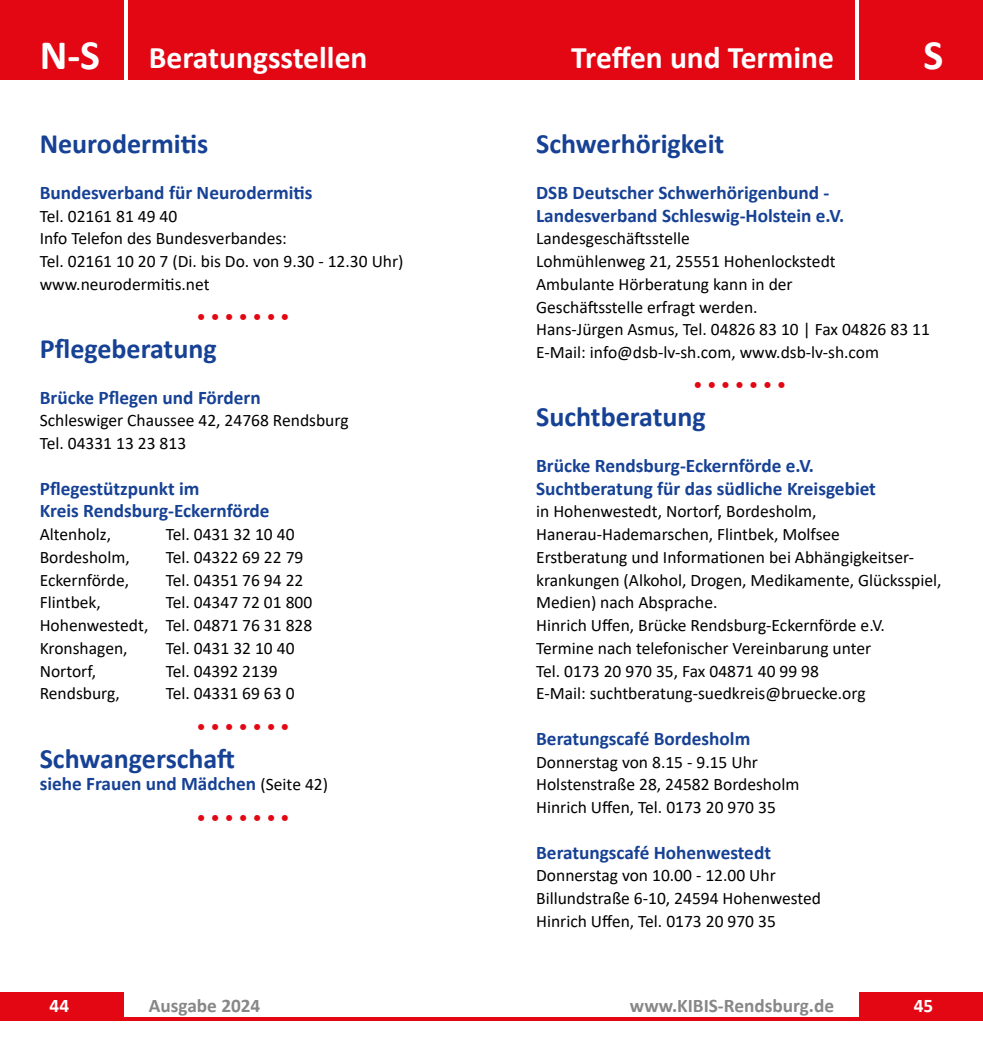
<style>
.page{position:relative;width:983px;height:1042px;background:#fff}
.page>*{position:absolute;margin:0;border:0;box-sizing:border-box;transform-origin:0 0}
.t1{font:700 42px "Calibri";color:#fff}
.t2{font:700 31.5px "Calibri";color:#fff}
.t3{font:700 28px "Calibri";color:#164194}
.t4{font:700 19.25px/22.8px "Calibri";color:#164194}
.t5{font:700 19.25px "Calibri";color:#878787}
.t6{font:19.25px "Calibri";color:#e30613}
.t7{font:700 19.25px "Calibri";color:#fff}
.t8{font:17.5px/22.8px "Calibri";color:#000}
.s1{font-weight:400;font-size:17.5px;color:#000}
</style>
<div class="page">
<div style="left:0;top:0;width:982px;height:79px;background:#e30613"></div>
<div style="left:0;top:992px;width:124px;height:25px;background:#e30613"></div>
<div style="left:858px;top:992px;width:124px;height:25px;background:#e30613"></div>
<hr style="left:0;top:1017px;width:982px;height:4px;background:#e30613">
<hr style="left:124px;top:0;width:4px;height:79px;background:#fff">
<svg style="left:855px;top:0;width:3px;height:79px"></svg>
<h1 class="t1" style="left:40px;top:25px;width:62px">N-S</h1>
<h1 class="t1" style="left:923px;top:25px;width:21px">S</h1>
<h2 class="t2" style="left:149px;top:36px;width:220px">Beratungsstellen</h2>
<h2 class="t2" style="left:571px;top:36px;width:264px">Treffen und Termine</h2>
<h3 class="t3" style="left:40px;top:124px;width:170px">Neurodermitis</h3>
<p class="t4" style="left:40px;top:181px;width:274px">Bundesverband für Neurodermitis</p>
<p class="t8" style="left:40px;top:204px;width:365px">Tel. 02161 81 49 40<br>Info Telefon des Bundesverbandes:<br>Tel. 02161 10 20 7 (Di. bis Do. von 9.30 - 12.30 Uhr) www.neurodermitis.net</p>
<p class="t6" style="left:196px;top:303px;width:95px">• • • • • • •</p>
<h3 class="t3" style="left:40px;top:329px;width:178px">Pflegeberatung</h3>
<p class="t4" style="left:40px;top:385px;width:222px">Brücke Pflegen und Fördern</p>
<p class="t8" style="left:40px;top:409px;width:310px">Schleswiger Chaussee 42, 24768 Rendsburg<br>Tel. 04331 13 23 813</p>
<p class="t4" style="left:40px;top:476px;width:231px">Pflegestützpunkt im<br>Kreis Rendsburg-Eckernförde</p>
<p class="t8" style="left:40px;top:522px;width:73px">Altenholz,</p>
<p class="t8" style="left:166px;top:522px;width:130px">Tel. 0431 32 10 40</p>
<p class="t8" style="left:40px;top:545px;width:92px">Bordesholm,</p>
<p class="t8" style="left:166px;top:545px;width:139px">Tel. 04322 69 22 79</p>
<p class="t8" style="left:40px;top:568px;width:91px">Eckernförde,</p>
<p class="t8" style="left:166px;top:568px;width:139px">Tel. 04351 76 94 22</p>
<p class="t8" style="left:40px;top:591px;width:63px">Flintbek,</p>
<p class="t8" style="left:40px;top:591px;width:274px;text-align:justify;text-indent:126px">Tel. 04347 72 01 800<br>Hohenwestedt, Tel. 04871 76 31 828<br>Kronshagen,</p>
<p class="t8" style="left:166px;top:636px;width:130px">Tel. 0431 32 10 40</p>
<p class="t8" style="left:40px;top:659px;width:58px">Nortorf,</p>
<p class="t8" style="left:166px;top:659px;width:113px">Tel. 04392 2139</p>
<p class="t8" style="left:40px;top:682px;width:82px">Rendsburg,</p>
<p class="t8" style="left:166px;top:682px;width:130px">Tel. 04331 69 63 0</p>
<p class="t6" style="left:196px;top:713px;width:95px">• • • • • • •</p>
<h3 class="t3" style="left:40px;top:738px;width:197px">Schwangerschaft</h3>
<p class="t4" style="left:40px;top:772px;width:290px">siehe Frauen und Mädchen <span class="s1">(Seite 42)</span></p>
<p class="t6" style="left:196px;top:804px;width:95px">• • • • • • •</p>
<h3 class="t3" style="left:536px;top:124px;width:189px">Schwerhörigkeit</h3>
<p class="t4" style="left:536px;top:181px;width:309px">DSB Deutscher Schwerhörigenbund -<br>Landesverband Schleswig-Holstein e.V.</p>
<p class="t8" style="left:536px;top:227px;width:395px">Landesgeschäftsstelle<br>Lohmühlenweg 21, 25551 Hohenlockstedt<br>Ambulante Hörberatung kann in der<br>Geschäftsstelle erfragt werden.<br>Hans-Jürgen Asmus, Tel. 04826 83 10 | Fax 04826 83 11<br>E-Mail: info@dsb-lv-sh.com, www.dsb-lv-sh.com</p>
<p class="t6" style="left:693px;top:371px;width:95px">• • • • • • •</p>
<h3 class="t3" style="left:536px;top:397px;width:171px">Suchtberatung</h3>
<p class="t4" style="left:536px;top:454px;width:341px">Brücke Rendsburg-Eckernförde e.V.<br>Suchtberatung für das südliche Kreisgebiet</p>
<p class="t8" style="left:536px;top:500px;width:407px">in Hohenwestedt, Nortorf, Bordesholm, Hanerau-Hademarschen, Flintbek, Molfsee<br>Erstberatung und Informationen bei Abhängigkeitser&shy;krankungen (Alkohol, Drogen, Medikamente, Glücksspiel, Medien) nach Absprache.<br>Hinrich Uffen, Brücke Rendsburg-Eckernförde e.V.<br>Termine nach telefonischer Vereinbarung unter<br>Tel. 0173 20 970 35, Fax 04871 40 99 98<br>E-Mail: suchtberatung-suedkreis@bruecke.org</p>
<p class="t4" style="left:536px;top:727px;width:216px">Beratungscafé Bordesholm</p>
<p class="t8" style="left:536px;top:750px;width:265px">Donnerstag von 8.15 - 9.15 Uhr<br>Holstenstraße 28, 24582 Bordesholm<br>Hinrich Uffen, Tel. 0173 20 970 35</p>
<p class="t4" style="left:536px;top:840px;width:236px">Beratungscafé Hohenwestedt</p>
<p class="t8" style="left:536px;top:864px;width:286px">Donnerstag von 10.00 - 12.00 Uhr<br>Billundstraße 6-10, 24594 Hohenwested<br>Hinrich Uffen, Tel. 0173 20 970 35</p>
<p class="t5" style="left:149px;top:992px;width:113px">Ausgabe 2024</p>
<p class="t5" style="left:629px;top:992px;width:205px">www.KIBIS-Rendsburg.de</p>
<p class="t7" style="left:50px;top:992px;width:21px">44</p>
<p class="t7" style="left:913px;top:992px;width:21px">45</p>
</div>
